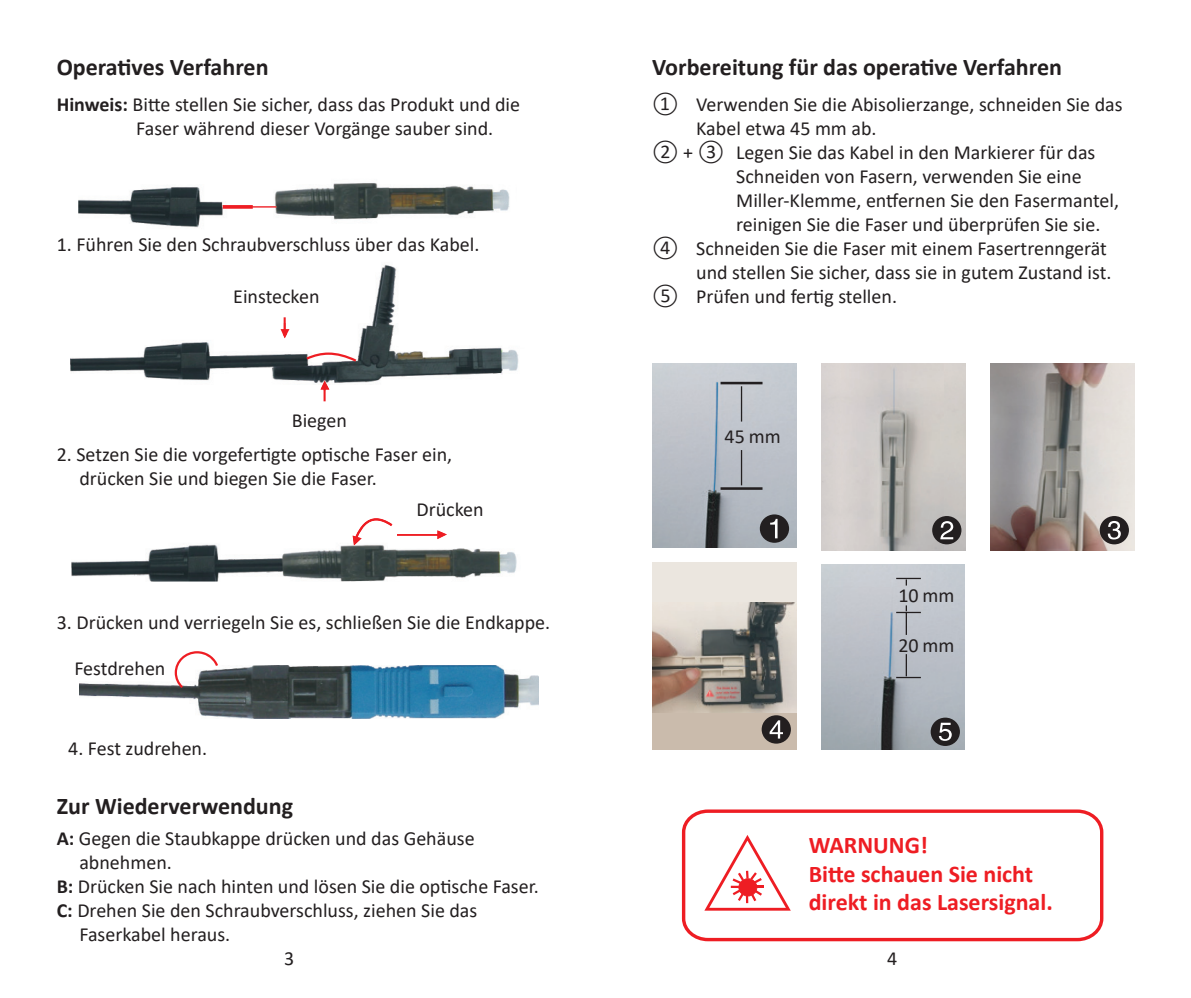
<style>
.page{position:relative;width:1191px;height:998px;background:#fff}
.page>*{position:absolute;margin:0;border:0;box-sizing:border-box;transform-origin:0 0}
.t1{font:700 24px "Calibri";color:#231f20}
.t2{font:700 24px/28.8px "Calibri";color:#ee1d23}
.t3{font:20px/24px "Calibri";color:#231f20}
.s1{font-weight:700}
</style>
<div class="page">
<img style="left:70px;top:264px;width:449px;height:126px">
<img style="left:280px;top:317px;width:9px;height:21px">
<svg style="left:320px;top:380px;width:9px;height:21px"></svg>
<svg style="left:306px;top:352px;width:50px;height:10px"></svg>
<img style="left:78px;top:183px;width:432px;height:45px">
<img style="left:223px;top:205px;width:58px;height:4px">
<img style="left:71px;top:544px;width:446px;height:37px">
<svg style="left:352px;top:524px;width:95px;height:22px"></svg>
<img style="left:355px;top:518px;width:37px;height:20px">
<img style="left:397px;top:530px;width:50px;height:9px">
<img style="left:80px;top:665px;width:459px;height:53px">
<svg style="left:175px;top:651px;width:43px;height:37px"></svg>
<img style="left:821px;top:565px;width:143px;height:184px">
<svg style="left:896px;top:677px;width:25px;height:1px"></svg>
<svg style="left:896px;top:578px;width:25px;height:7px"></svg>
<svg style="left:896px;top:605px;width:25px;height:8px"></svg>
<hr style="left:905px;top:612px;width:2px;height:23px;background:#231f20">
<hr style="left:905px;top:654px;width:2px;height:22px;background:#231f20">
<svg style="left:930px;top:717px;width:30px;height:29px"></svg>
<svg style="left:938px;top:723px;width:13px;height:18px"></svg>
<div style="left:652px;top:706px;width:145px;height:43px;background:#cabbac"></div>
<div style="left:652px;top:562px;width:145px;height:49px;background:#ebe6df"></div>
<img style="left:652px;top:603px;width:145px;height:109px">
<div style="left:761px;top:715px;width:30px;height:28px;background:#231f20;border-radius:50%"></div>
<svg style="left:769px;top:720px;width:14px;height:18px"></svg>
<img style="left:821px;top:363px;width:123px;height:187px">
<img style="left:944px;top:363px;width:22px;height:187px">
<div style="left:932px;top:516px;width:29px;height:28px;background:#231f20;border-radius:50%"></div>
<svg style="left:940px;top:521px;width:13px;height:18px"></svg>
<img style="left:990px;top:363px;width:144px;height:187px">
<div style="left:1099px;top:516px;width:30px;height:28px;background:#231f20;border-radius:50%"></div>
<svg style="left:1107px;top:521px;width:13px;height:18px"></svg>
<img style="left:652px;top:363px;width:145px;height:185px">
<hr style="left:720px;top:487px;width:42px;height:3px;background:#231f20">
<hr style="left:720px;top:382px;width:42px;height:2px;background:#231f20">
<div style="left:760px;top:514px;width:29px;height:29px;background:#231f20;border-radius:50%"></div>
<svg style="left:770px;top:519px;width:7px;height:19px"></svg>
<hr style="left:741px;top:386px;width:1px;height:35px;background:#231f20">
<hr style="left:741px;top:450px;width:1px;height:35px;background:#231f20">
<svg style="left:681px;top:809px;width:423px;height:133px"></svg>
<p class="t1" style="left:57px;top:50px;width:213px">Operatives Verfahren</p>
<p class="t1" style="left:652px;top:50px;width:411px">Vorbereitung für das operative Verfahren</p>
<p class="t3" style="left:136px;top:92px;width:385px;text-indent:-79px"><span class="s1">Hinweis:</span> Bitte stellen Sie sicher, dass das Produkt und die<br>Faser während dieser Vorgänge sauber sind.</p>
<p class="t3" style="left:57px;top:232px;width:424px">1. Führen Sie den Schraubverschluss über das Kabel.</p>
<p class="t3" style="left:233px;top:284px;width:88px">Einstecken</p>
<p class="t3" style="left:292px;top:408px;width:57px">Biegen</p>
<p class="t3" style="left:79px;top:441px;width:374px;text-indent:-23px">2. Setzen Sie die vorgefertigte optische Faser ein, drücken Sie und biegen Sie die Faser.</p>
<p class="t3" style="left:416px;top:497px;width:69px">Drücken</p>
<p class="t3" style="left:57px;top:610px;width:495px">3. Drücken und verriegeln Sie es, schließen Sie die Endkappe.</p>
<p class="t3" style="left:74px;top:655px;width:93px">Festdrehen</p>
<p class="t3" style="left:68px;top:735px;width:140px">4. Fest zudrehen.</p>
<p class="t1" style="left:57px;top:789px;width:238px">Zur Wiederverwendung</p>
<p class="t3" style="left:57px;top:826px;width:419px"><span class="s1">A:</span> Gegen die Staubkappe drücken und das Gehäuse</p>
<p class="t3" style="left:79px;top:850px;width:94px">abnehmen.</p>
<p class="t3" style="left:57px;top:874px;width:483px"><span class="s1">B:</span> Drücken Sie nach hinten und lösen Sie die optische Faser.</p>
<p class="t3" style="left:57px;top:898px;width:422px"><span class="s1">C:</span> Drehen Sie den Schraubverschluss, ziehen Sie das</p>
<p class="t3" style="left:79px;top:922px;width:152px">Faserkabel heraus.</p>
<p class="t3" style="left:652px;top:92px;width:472px">① Verwenden Sie die Abisolierzange, schneiden Sie das</p>
<p class="t3" style="left:696px;top:116px;width:182px">Kabel etwa 45 mm ab.</p>
<p class="t3" style="left:652px;top:140px;width:445px">② + ③ Legen Sie das Kabel in den Markierer für das</p>
<p class="t3" style="left:736px;top:164px;width:347px">Schneiden von Fasern, verwenden Sie eine</p>
<p class="t3" style="left:736px;top:188px;width:384px">Miller-Klemme, entfernen Sie den Fasermantel,</p>
<p class="t3" style="left:736px;top:212px;width:366px">reinigen Sie die Faser und überprüfen Sie sie.</p>
<p class="t3" style="left:652px;top:236px;width:456px">④ Schneiden Sie die Faser mit einem Fasertrenngerät</p>
<p class="t3" style="left:696px;top:260px;width:417px">und stellen Sie sicher, dass sie in gutem Zustand ist.</p>
<p class="t3" style="left:652px;top:284px;width:246px">⑤ Prüfen und fertig stellen.</p>
<p class="t3" style="left:724px;top:424px;width:58px">45 mm</p>
<p class="t3" style="left:898px;top:583px;width:58px">10 mm</p>
<p class="t3" style="left:898px;top:632px;width:58px">20 mm</p>
<p class="t2" style="left:808px;top:830px;width:245px">WARNUNG!<br>Bitte schauen Sie nicht direkt in das Lasersignal.</p>
<p class="t3" style="left:284px;top:945px;width:12px">3</p>
<p class="t3" style="left:887px;top:945px;width:12px">4</p>
</div>
